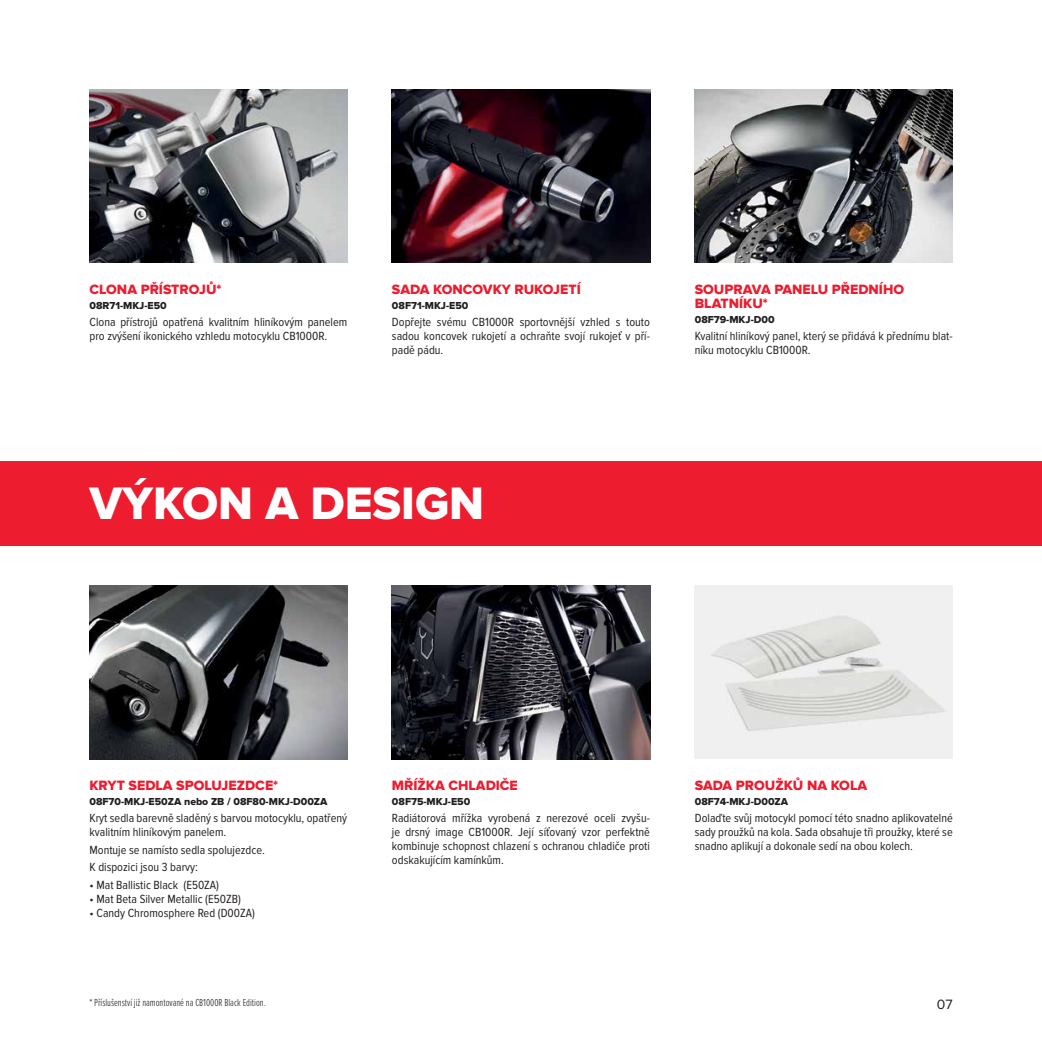
<style>
.page{position:relative;width:1042px;height:1042px;background:#fff}
.page>*{position:absolute;margin:0;border:0;box-sizing:border-box;transform-origin:0 0}
.t1{font:800 47.25px "Proxima Nova";color:#fff}
.t2{font:800 14px/14px "Proxima Nova";color:#ed1c2f}
.t3{font:14px "Proxima Nova";color:#231f20}
.t4{font:condensed 12.25px/14px "Proxima Nova";color:#231f20}
.t5{font:800 10.5px "Proxima Nova";color:#231f20}
.t6{font:10.5px "Proxima Nova Light Ex Con";color:#231f20}
</style>
<div class="page">
<div style="left:0;top:461px;width:1042px;height:85px;background:#ed1c2f"></div>
<img style="left:89px;top:89px;width:258px;height:174px">
<img style="left:89px;top:585px;width:258px;height:174px">
<img style="left:695px;top:585px;width:258px;height:174px">
<img style="left:392px;top:585px;width:258px;height:174px">
<img style="left:392px;top:89px;width:258px;height:174px">
<img style="left:695px;top:89px;width:258px;height:174px">
<p class="t2" style="left:89px;top:283px;width:134px">CLONA PŘÍSTROJŮ*</p>
<p class="t5" style="left:89px;top:299px;width:79px">08R71-MKJ-E50</p>
<p class="t4" style="left:89px;top:315px;width:259px">Clona přístrojů opatřená kvalitním hliníkovým panelem pro zvýšení ikonického vzhledu motocyklu CB1000R.</p>
<p class="t2" style="left:392px;top:283px;width:190px">SADA KONCOVKY RUKOJETÍ</p>
<p class="t5" style="left:392px;top:299px;width:78px">08F71-MKJ-E50</p>
<p class="t4" style="left:392px;top:315px;width:259px;text-align:justify">Dopřejte svému CB1000R sportovnější vzhled s touto sadou koncovek rukojetí a ochraňte svojí rukojeť v pří&shy;padě pádu.</p>
<p class="t2" style="left:695px;top:283px;width:211px">SOUPRAVA PANELU PŘEDNÍHO<br>BLATNÍKU*</p>
<p class="t5" style="left:695px;top:313px;width:81px">08F79-MKJ-D00</p>
<p class="t4" style="left:695px;top:329px;width:259px">Kvalitní hliníkový panel, který se přidává k přednímu blat&shy;níku motocyklu CB1000R.</p>
<h1 class="t1" style="left:89px;top:476px;width:396px">VÝKON A DESIGN</h1>
<p class="t2" style="left:89px;top:779px;width:190px">KRYT SEDLA SPOLUJEZDCE*</p>
<p class="t5" style="left:89px;top:795px;width:239px">08F70-MKJ-E50ZA nebo ZB / 08F80-MKJ-D00ZA</p>
<p class="t4" style="left:89px;top:811px;width:259px">Kryt sedla barevně sladěný s barvou motocyklu, opatřený kvalitním hliníkovým panelem.</p>
<p class="t4" style="left:89px;top:841px;width:177px;line-height:17.5px">Montuje se namísto sedla spolujezdce.<br>K dispozici jsou 3 barvy:</p>
<p class="t4" style="left:89px;top:878px;width:131px">• Mat Ballistic Black (E50ZA)</p>
<p class="t4" style="left:89px;top:892px;width:153px">• Mat Beta Silver Metallic (E50ZB)</p>
<p class="t4" style="left:89px;top:906px;width:167px">• Candy Chromosphere Red (D00ZA)</p>
<p class="t2" style="left:392px;top:779px;width:127px">MŘÍŽKA CHLADIČE</p>
<p class="t5" style="left:392px;top:795px;width:80px">08F75-MKJ-E50</p>
<p class="t4" style="left:392px;top:811px;width:259px;text-align:justify">Radiátorová mřížka vyrobená z nerezové oceli zvyšu&shy;je drsný image CB1000R. Její síťovaný vzor perfektně kombinuje schopnost chlazení s ochranou chladiče proti odskakujícím kamínkům.</p>
<p class="t2" style="left:695px;top:779px;width:174px">SADA PROUŽKŮ NA KOLA</p>
<p class="t5" style="left:695px;top:795px;width:95px">08F74-MKJ-D00ZA</p>
<p class="t4" style="left:695px;top:811px;width:259px;text-align:justify">Dolaďte svůj motocykl pomocí této snadno aplikovatelné sady proužků na kola. Sada obsahuje tři proužky, které se snadno aplikují a dokonale sedí na obou kolech.</p>
<p class="t6" style="left:89px;top:997px;width:178px">* Příslušenství již namontované na CB1000R Black Edition.</p>
<p class="t3" style="left:937px;top:996px;width:17px">07</p>
</div>
